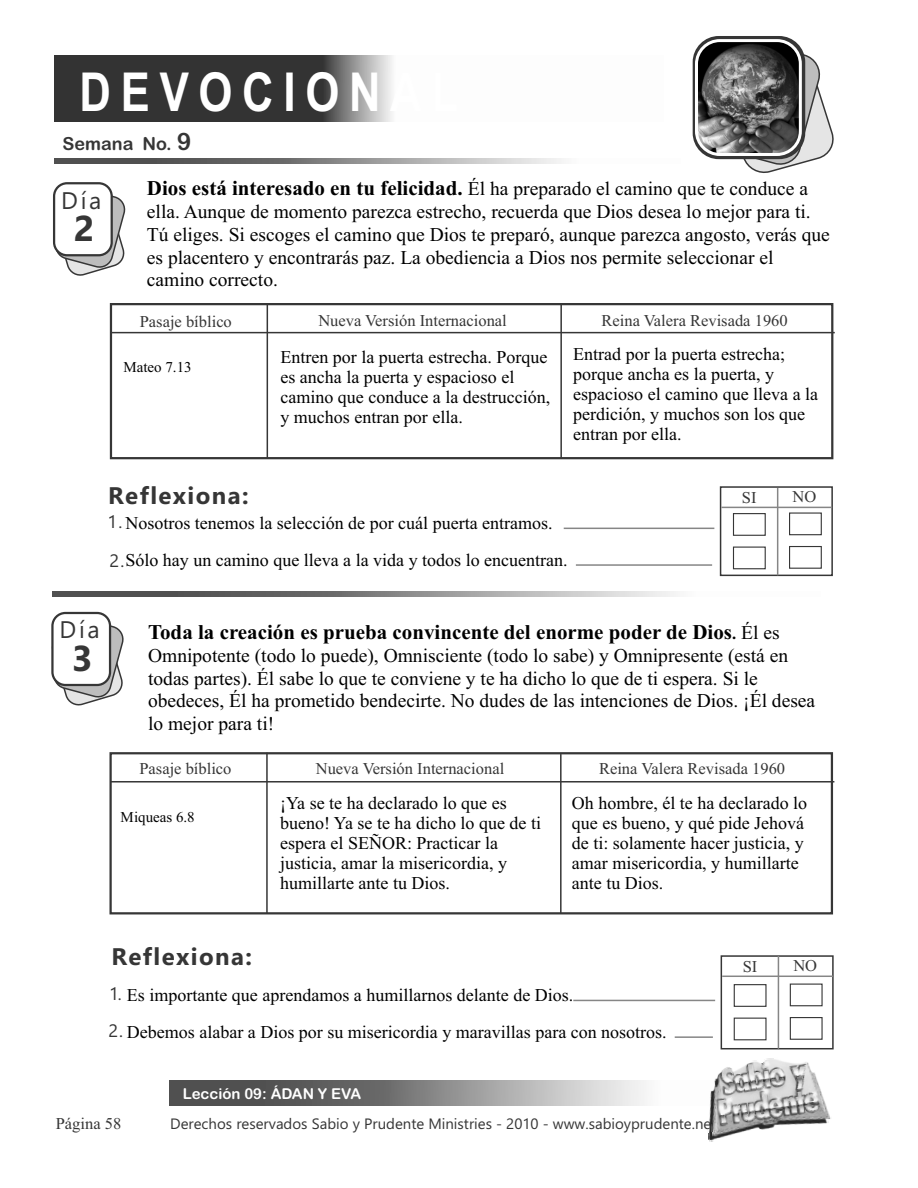
<style>
.page{position:relative;width:918px;height:1188px;background:#fff}
.page>*{position:absolute;margin:0;border:0;box-sizing:border-box;transform-origin:0 0}
.t1{font:700 53.7px "Arial";letter-spacing:.22em;color:#fff;scale:.81 1}
.t2{font:700 36px "Ebrima";color:#363636}
.t3{font:700 24px "Ebrima";letter-spacing:.06em;color:#363636}
.t4{font:24px "Ebrima";letter-spacing:.115em;color:#363636}
.t5{font:700 21px "Times New Roman";color:#000}
.t6{font:19.5px/22.8px "Times New Roman";color:#000}
.t7{font:18px/20px "Times New Roman";color:#000}
.t8{font:18px "Arial Rounded MT Bold";color:#363636}
.t9{font:16.5px "Times New Roman";color:#363636}
.t10{font:15px "Ebrima";color:#363636}
.t11{font:15px "Times New Roman";color:#000}
.t12{font:15px "Arial Rounded MT Bold";color:#fff}
.s1{font-size:24px}
.s2{font-weight:700;font-size:21px}
.s3{font-family:"Ebrima";color:#363636}
.s4{font-size:16.5px}
.s5{font-weight:400;font-size:19.5px}
</style>
<div class="page">
<div style="left:109px;top:752px;width:724px;height:162px;border:2px solid #363636"></div>
<hr style="left:111px;top:781px;width:723px;height:2px;background:#363636">
<hr style="left:266px;top:753px;width:2px;height:160px;background:#363636">
<hr style="left:560px;top:754px;width:2px;height:159px;background:#363636">
<svg style="left:55px;top:55px;width:337px;height:66px;background:#484848"></svg>
<div style="left:110px;top:303px;width:723px;height:156px;border:2px solid #363636"></div>
<svg style="left:54px;top:195px;width:72px;height:81px"></svg>
<div style="left:53px;top:182px;width:60px;height:74px;background:#fff;border:2px solid #363636;border-radius:13px"></div>
<hr style="left:111px;top:332px;width:724px;height:1px;background:#363636">
<hr style="left:267px;top:304px;width:1px;height:154px;background:#363636">
<hr style="left:560px;top:305px;width:2px;height:153px;background:#363636">
<svg style="left:55px;top:158px;width:507px;height:6px;background:#898989"></svg>
<svg style="left:56px;top:618px;width:68px;height:88px"></svg>
<div style="left:51px;top:612px;width:60px;height:74px;background:#fff;border:2px solid #363636;border-radius:13px"></div>
<svg style="left:711px;top:49px;width:123px;height:124px"></svg>
<svg style="left:693px;top:36px;width:112px;height:123px"></svg>
<img style="left:696px;top:41px;width:104px;height:113px;border-radius:23px">
<div style="left:695px;top:39px;width:107px;height:117px;border:3px solid #fff;border-radius:23px"></div>
<svg style="left:53px;top:591px;width:623px;height:6px;background:#898989"></svg>
<hr style="left:564px;top:528px;width:150px;height:1px;background:#868686">
<hr style="left:576px;top:564px;width:136px;height:2px;background:#868686">
<svg style="left:789px;top:512px;width:33px;height:24px"></svg>
<svg style="left:789px;top:546px;width:33px;height:23px"></svg>
<div style="left:720px;top:486px;width:113px;height:90px;border:2px solid #363636"></div>
<svg style="left:732px;top:513px;width:34px;height:23px"></svg>
<svg style="left:732px;top:546px;width:34px;height:24px"></svg>
<hr style="left:721px;top:507px;width:111px;height:1px;background:#868686">
<hr style="left:777px;top:488px;width:1px;height:87px;background:#868686">
<hr style="left:573px;top:1000px;width:142px;height:1px;background:#868686">
<hr style="left:675px;top:1036px;width:38px;height:2px;background:#868686">
<svg style="left:789px;top:983px;width:34px;height:24px"></svg>
<svg style="left:789px;top:1017px;width:34px;height:23px"></svg>
<div style="left:721px;top:955px;width:113px;height:94px;border:2px solid #363636"></div>
<svg style="left:733px;top:984px;width:34px;height:23px"></svg>
<svg style="left:733px;top:1017px;width:34px;height:24px"></svg>
<hr style="left:722px;top:976px;width:111px;height:1px;background:#868686">
<hr style="left:778px;top:956px;width:1px;height:93px;background:#868686">
<svg style="left:170px;top:1081px;width:476px;height:24px;background:#898989"></svg>
<img style="left:708px;top:1058px;width:123px;height:79px">
<h1 class="t1" style="left:80px;top:72px;width:469px">DEVOCIONAL</h1>
<p class="t8" style="left:63px;top:137px;width:130px">Semana No. <span class="s1">9</span></p>
<h3 class="t4" style="left:61px;top:191px;width:42px">Día</h3>
<h2 class="t2" style="left:74px;top:214px;width:22px">2</h2>
<p class="t6" style="left:147px;top:179px;width:684px"><span class="s2">Dios está interesado en tu felicidad.</span> Él ha preparado el camino que te conduce a ella. Aunque de momento parezca estrecho, recuerda que Dios desea lo mejor para ti.<br>Tú eliges. Si escoges el camino que Dios te preparó, aunque parezca angosto, verás que es placentero y encontrarás paz. La obediencia a Dios nos permite seleccionar el camino correcto.</p>
<p class="t9" style="left:140px;top:315px;width:94px">Pasaje bíblico</p>
<p class="t9" style="left:318px;top:315px;width:190px">Nueva Versión Internacional</p>
<p class="t9" style="left:602px;top:314px;width:188px">Reina Valera Revisada 1960</p>
<p class="t11" style="left:123px;top:362px;width:70px">Mateo 7.13</p>
<p class="t7" style="left:280px;top:348px;width:271px">Entren por la puerta estrecha. Porque es ancha la puerta y espacioso el camino que conduce a la destrucción, y muchos entran por ella.</p>
<p class="t7" style="left:573px;top:346px;width:246px">Entrad por la puerta estrecha; porque ancha es la puerta, y espacioso el camino que lleva a la perdición, y muchos son los que entran por ella.</p>
<h3 class="t3" style="left:108px;top:487px;width:142px">Reflexiona:</h3>
<p class="t9" style="left:742px;top:492px;width:16px">SI</p>
<p class="t9" style="left:793px;top:491px;width:25px">NO</p>
<p class="t7" style="left:108px;top:507px;width:462px;line-height:36.9px"><span class="s3">1.</span> Nosotros tenemos la selección de por cuál puerta entramos.<br><span class="s3">2.</span>Sólo hay un camino que lleva a la vida y todos lo encuentran.</p>
<h3 class="t4" style="left:60px;top:621px;width:42px">Día</h3>
<h2 class="t2" style="left:72px;top:644px;width:22px">3</h2>
<p class="t5" style="left:148px;top:625px;width:633px">Toda la creación es prueba convincente del enorme poder de Dios<span class="s4">.</span> <span class="s5">Él es</span></p>
<p class="t6" style="left:148px;top:646px;width:669px">Omnipotente (todo lo puede), Omnisciente (todo lo sabe) y Omnipresente (está en todas partes). Él sabe lo que te conviene y te ha dicho lo que de ti espera. Si le obedeces, Él ha prometido bendecirte. No dudes de las intenciones de Dios. ¡Él desea lo mejor para ti!</p>
<p class="t9" style="left:139px;top:762px;width:94px">Pasaje bíblico</p>
<p class="t9" style="left:316px;top:763px;width:190px">Nueva Versión Internacional</p>
<p class="t9" style="left:599px;top:762px;width:188px">Reina Valera Revisada 1960</p>
<p class="t7" style="left:280px;top:795px;width:262px">¡Ya se te ha declarado lo que es bueno! Ya se te ha dicho lo que de ti espera el SEÑOR: Practicar la justicia, amar la misericordia, y humillarte ante tu Dios.</p>
<p class="t7" style="left:572px;top:795px;width:237px">Oh hombre, él te ha declarado lo que es bueno, y qué pide Jehová de ti: solamente hacer justicia, y amar misericordia, y humillarte ante tu Dios.</p>
<p class="t11" style="left:121px;top:812px;width:76px">Miqueas 6.8</p>
<h3 class="t3" style="left:111px;top:947px;width:142px">Reflexiona:</h3>
<p class="t7" style="left:109px;top:987px;width:466px"><span class="s3">1.</span> Es importante que aprendamos a humillarnos delante de Dios.</p>
<p class="t7" style="left:108px;top:1023px;width:560px"><span class="s3">2.</span> Debemos alabar a Dios por su misericordia y maravillas para con nosotros.</p>
<p class="t12" style="left:183px;top:1089px;width:180px">Lección 09: ÁDAN Y EVA</p>
<p class="t9" style="left:743px;top:961px;width:16px">SI</p>
<p class="t9" style="left:793px;top:960px;width:25px">NO</p>
<p class="t9" style="left:56px;top:1117px;width:67px">Página 58</p>
<p class="t10" style="left:170px;top:1118px;width:548px">Derechos reservados Sabio y Prudente Ministries - 2010 - www.sabioyprudente.net</p>
</div>
